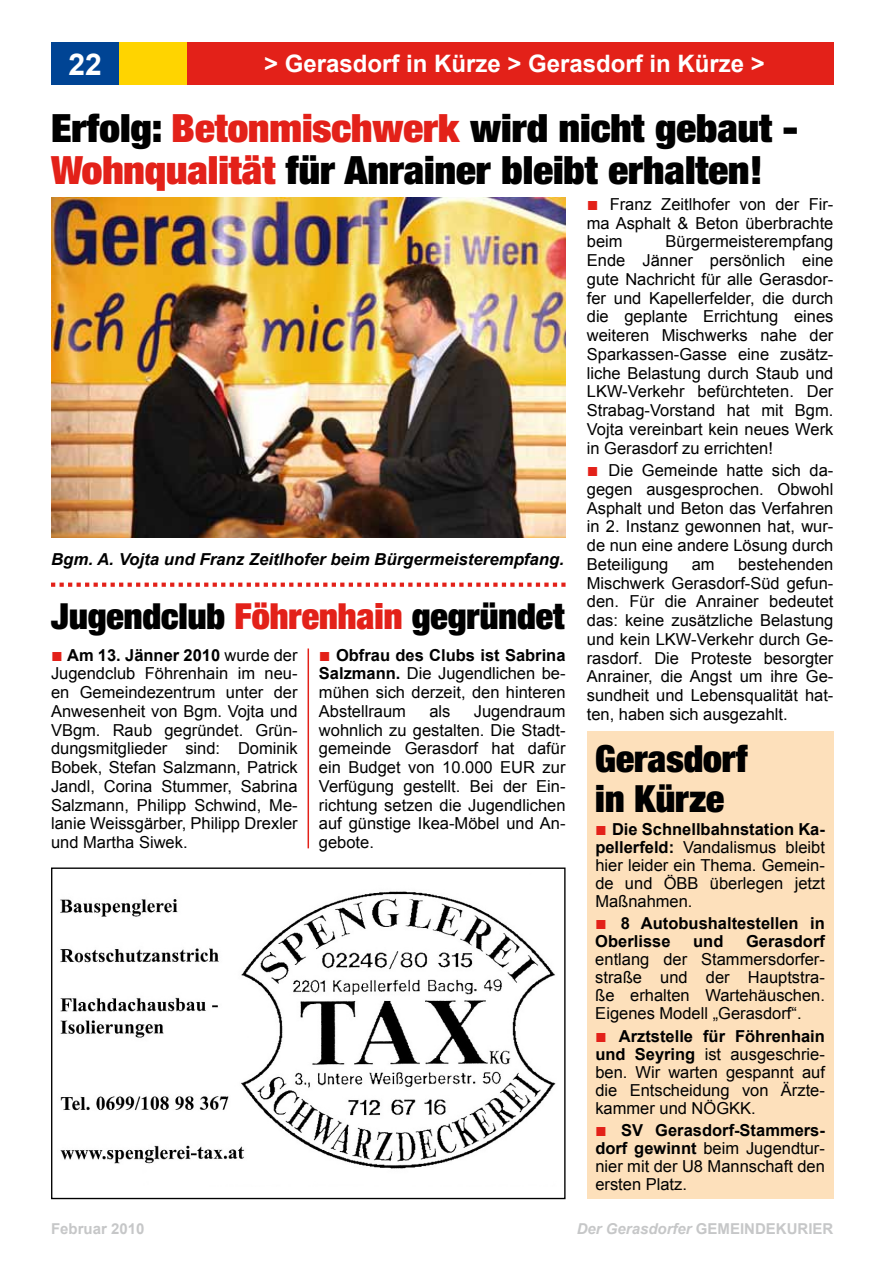
<style>
.page{position:relative;width:893px;height:1263px;background:#fff}
.page>*{position:absolute;margin:0;border:0;box-sizing:border-box;transform-origin:0 0}
.t1{font:900 expanded 39px/42px "Helvetica Neue";color:#000;scale:1.05 1}
.t2{font:900 expanded 37.5px/40.5px "Helvetica Neue";color:#000}
.t3{font:900 expanded 36px "Helvetica Neue";color:#000}
.t4{font:700 30px "Arial";color:#fff}
.t5{font:700 24px "Arial";color:#fff}
.t6{font:16.5px/18.8px "Arial";color:#000;text-align:justify}
.t7{font:italic 700 16.5px "Arial";color:#000}
.t8{font:700 16.5px/18px "Arial";color:#000}
.t9{font:italic 700 15px "Arial";color:#c6c7c8}
.t10{font:700 15px "Arial";color:#c6c7c8}
.s1{color:#e32119}
.s2{font-size:19.5px;color:#e32119}
.s3{font-weight:700}
.s4{font-weight:400;font-size:19.5px;color:#e32119}
.s5{font-style:normal}
</style>
<div class="page">
<div style="left:51px;top:43px;width:68px;height:42px;background:#004494"></div>
<div style="left:119px;top:43px;width:68px;height:42px;background:#ffd400"></div>
<div style="left:187px;top:43px;width:646px;height:42px;background:#e32119"></div>
<div style="left:587px;top:731px;width:246px;height:468px;background:#fde0bb"></div>
<img style="left:60px;top:891px;width:496px;height:278px">
<svg style="left:51px;top:583px;width:515px;height:4px"></svg>
<hr style="left:308px;top:648px;width:1px;height:200px;background:#e32119">
<img style="left:51px;top:198px;width:515px;height:340px">
<h3 class="t4" style="left:68px;top:44px;width:35px">22</h3>
<h3 class="t5" style="left:264px;top:48px;width:502px">&gt; Gerasdorf in Kürze &gt; Gerasdorf in Kürze &gt;</h3>
<h1 class="t1" style="left:51px;top:106px;width:713px">Erfolg: <span class="s1">Betonmischwerk</span> wird nicht gebaut -<br><span class="s1">Wohnqualität</span> für Anrainer bleibt erhalten!</h1>
<p class="t6" style="left:587px;top:195px;width:248px"><span class="s2">■</span> Franz Zeitlhofer von der Fir&shy;ma Asphalt &amp; Beton überbrachte beim</p>
<p class="t6" style="left:587px;top:232px;width:248px;text-indent:79px">Bürgermeisterempfang Ende Jänner persönlich eine gute Nachricht für alle Gerasdor&shy;fer und Kapellerfelder, die durch die geplante Errichtung eines weiteren Mischwerks nahe der Sparkassen-Gasse eine zusätz&shy;liche Belastung durch Staub und LKW-Verkehr befürchteten. Der Strabag-Vorstand hat mit Bgm.<br>Vojta vereinbart kein neues Werk in Gerasdorf zu errichten!</p>
<p class="t6" style="left:587px;top:461px;width:248px"><span class="s2">■</span> Die Gemeinde hatte sich da&shy;gegen ausgesprochen. Obwohl Asphalt und Beton das Verfahren in 2. Instanz gewonnen hat, wur&shy;de nun eine andere Lösung durch Beteiligung</p>
<p class="t7" style="left:51px;top:548px;width:515px">Bgm. A. Vojta und Franz Zeitlhofer beim Bürgermeisterempfang.</p>
<h3 class="t3" style="left:51px;top:593px;width:515px">Jugendclub <span class="s1">Föhrenhain</span> gegründet</h3>
<p class="t6" style="left:51px;top:646px;width:248px"><span class="s2">■</span> <span class="s3">Am 13. Jänner 2010</span> wurde der Jugendclub Föhrenhain im neu&shy;en Gemeindezentrum unter der Anwesenheit von Bgm. Vojta und VBgm. Raub gegründet. Grün&shy;dungsmitglieder sind: Dominik Bobek, Stefan Salzmann, Patrick Jandl, Corina Stummer, Sabrina Salzmann, Philipp Schwind, Me&shy;lanie Weissgärber, Philipp Drexler und Martha Siwek.</p>
<p class="t6" style="left:319px;top:646px;width:248px"><span class="s2">■</span> <span class="s3">Obfrau des Clubs ist Sabrina Salzmann.</span> Die Jugendlichen be&shy;mühen sich derzeit, den hinteren Abstellraum</p>
<p class="t6" style="left:587px;top:555px;width:248px;text-indent:151px">bestehenden Mischwerk Gerasdorf-Süd gefun&shy;den. Für die Anrainer bedeutet das: keine zusätzliche Belastung und kein LKW-Verkehr durch Ge&shy;rasdorf. Die Proteste besorgter Anrainer, die Angst um ihre Ge&shy;sundheit und Lebensqualität hat&shy;ten, haben sich ausgezahlt.</p>
<p class="t6" style="left:692px;top:555px;width:24px">am</p>
<p class="t6" style="left:319px;top:702px;width:248px;text-indent:155px">Jugendraum wohnlich zu gestalten. Die Stadt&shy;gemeinde Gerasdorf hat dafür ein Budget von 10.000 EUR zur Verfügung gestellt. Bei der Ein&shy;richtung setzen die Jugendlichen auf günstige Ikea-Möbel und An&shy;gebote.</p>
<p class="t6" style="left:429px;top:702px;width:23px">als</p>
<h2 class="t2" style="left:595px;top:737px;width:154px">Gerasdorf in Kürze</h2>
<p class="t6" style="left:595px;top:820px;width:231px;line-height:18px"><span class="s2">■</span> <span class="s3">Die Schnellbahnstation Ka&shy;pellerfeld:</span> Vandalismus bleibt hier leider ein Thema. Gemein&shy;de und ÖBB überlegen jetzt Maßnahmen.</p>
<p class="t8" style="left:595px;top:915px;width:231px"><span class="s4">■</span> 8 Autobushaltestellen in<br>Oberlisse</p>
<p class="t8" style="left:693px;top:933px;width:32px">und</p>
<p class="t8" style="left:746px;top:933px;width:80px">Gerasdorf</p>
<p class="t6" style="left:595px;top:951px;width:231px;line-height:18px">entlang der Stammersdorfer&shy;straße und der Hauptstra&shy;ße erhalten Wartehäuschen.<br>Eigenes Modell „Gerasdorf“.</p>
<p class="t6" style="left:595px;top:1027px;width:231px;line-height:18px"><span class="s2">■</span> <span class="s3">Arztstelle für Föhrenhain und Seyring</span> ist ausgeschrie&shy;ben. Wir warten gespannt auf die Entscheidung von Ärzte&shy;kammer und NÖGKK.</p>
<p class="t6" style="left:595px;top:1122px;width:231px;line-height:18px"><span class="s2">■</span> <span class="s3">SV Gerasdorf-Stammers&shy;dorf gewinnt</span> beim Jugendtur&shy;nier mit der U8 Mannschaft den ersten Platz.</p>
<p class="t10" style="left:51px;top:1218px;width:95px">Februar 2010</p>
<p class="t9" style="left:577px;top:1218px;width:258px">Der Gerasdorfer <span class="s5">Gemeindekurier</span></p>
</div>
